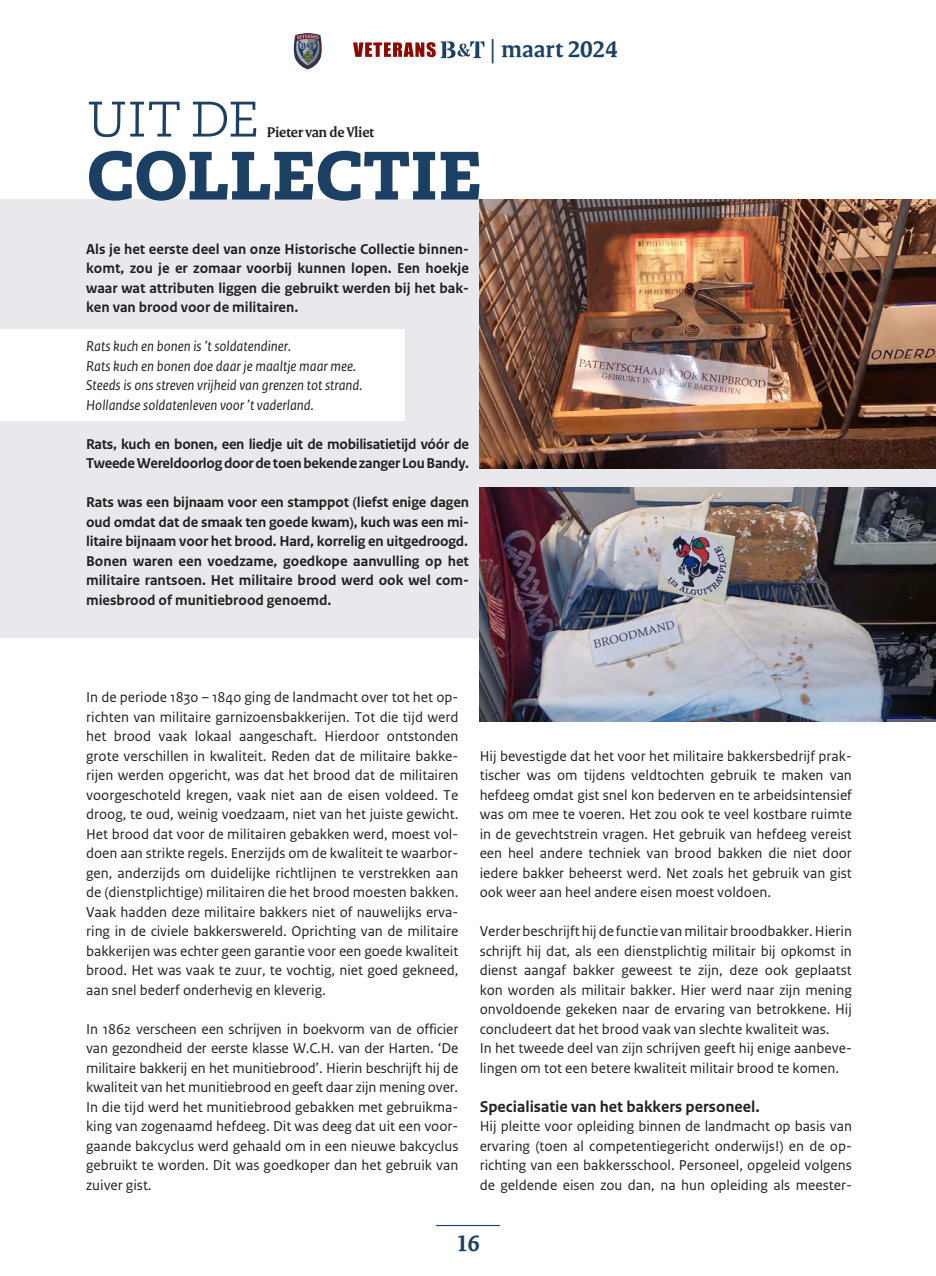
<style>
.page{position:relative;width:936px;height:1276px;background:#fff}
.page>*{position:absolute;margin:0;border:0;box-sizing:border-box;transform-origin:0 0}
.t1{font:800 87px "Caecilia LT Std";letter-spacing:-.015em;color:#1b4064}
.t2{font:300 64.05px "Caecilia LT Std";letter-spacing:-.01em;color:#1b4064}
.t3{font:700 24.3px "Rijksoverheid Serif";color:#1b4064}
.t4{font:700 24px "Rijksoverheid Serif";color:#1b4064}
.t5{font:700 16.5px "Rijksoverheid Sans Text";color:#231f20}
.t6{font:15px/19.5px "Rijksoverheid Sans Text";color:#231f20;text-align:justify}
.Paragraph_Style_1{font:700 15px/19.5px "Rijksoverheid Sans Text";letter-spacing:-.01em;color:#231f20;text-align:justify}
.Paragraph_Style_1-2{font:italic 15px "Rijksoverheid Sans Text";color:#231f20}
.Paragraph_Style_1-3{font:700 15px "Rijksoverheid Serif";letter-spacing:-.02em;color:#231f20}
</style>
<div class="page">
<div style="left:0;top:199px;width:935px;height:439px;background:#e9e9ed"></div>
<img style="left:479px;top:199px;width:456px;height:269px">
<img style="left:479px;top:487px;width:456px;height:235px">
<div style="left:0;top:329px;width:404px;height:92px;background:#fff"></div>
<svg style="left:353px;top:41px;width:131px;height:17px"></svg>
<svg style="left:294px;top:33px;width:28px;height:36px"></svg>
<hr style="left:436px;top:1225px;width:64px;height:1px;background:#1b4064">
<h3 class="t3" style="left:489px;top:35px;width:130px">| maart 2024</h3>
<p class="t2" style="left:86px;top:78px;width:176px">uitde</p>
<p class="t1" style="left:86px;top:115px;width:398px">collectie</p>
<p class="Paragraph_Style_1-3" style="left:267px;top:123px;width:109px">Pieter van de Vliet</p>
<p class="Paragraph_Style_1" style="left:86px;top:239px;width:384px">Als je het eerste deel van onze Historische Collectie binnen&shy;komt, zou je er zomaar voorbij kunnen lopen. Een hoekje waar wat attributen liggen die gebruikt werden bij het bak&shy;ken van brood voor de militairen.</p>
<p class="Paragraph_Style_1-2" style="left:86px;top:338px;width:206px">Rats kuch en bonen is ’t soldatendiner.</p>
<p class="Paragraph_Style_1-2" style="left:86px;top:357px;width:271px">Rats kuch en bonen doe daar je maaltje maar mee.</p>
<p class="Paragraph_Style_1-2" style="left:86px;top:377px;width:278px">Steeds is ons streven vrijheid van grenzen tot strand.</p>
<p class="Paragraph_Style_1-2" style="left:86px;top:396px;width:229px">Hollandse soldatenleven voor ’t vaderland.</p>
<p class="Paragraph_Style_1" style="left:86px;top:434px;width:384px">Rats, kuch en bonen, een liedje uit de mobilisatietijd vóór de<br>Tweede Wereldoorlog door de toen bekende zanger Lou Bandy.</p>
<p class="Paragraph_Style_1" style="left:86px;top:493px;width:384px">Rats was een bijnaam voor een stamppot (liefst enige dagen oud omdat dat de smaak ten goede kwam), kuch was een mi&shy;litaire bijnaam voor het brood. Hard, korrelig en uitgedroogd.</p>
<p class="Paragraph_Style_1" style="left:86px;top:551px;width:384px">Bonen waren een voedzame, goedkope aanvulling op het militaire rantsoen. Het militaire brood werd ook wel com&shy;miesbrood of munitiebrood genoemd.</p>
<p class="t6" style="left:86px;top:688px;width:374px">In de periode 1830 – 1840 ging de landmacht over tot het op&shy;richten van militaire garnizoensbakkerijen. Tot die tijd werd het brood vaak lokaal aangeschaft. Hierdoor ontstonden grote verschillen in kwaliteit. Reden dat de militaire bakke&shy;rijen werden opgericht, was dat het brood dat de militairen voorgeschoteld kregen, vaak niet aan de eisen voldeed. Te droog, te oud, weinig voedzaam, niet van het juiste gewicht.<br>Het brood dat voor de militairen gebakken werd, moest vol&shy;doen aan strikte regels. Enerzijds om de kwaliteit te waarbor&shy;gen, anderzijds om duidelijke richtlijnen te verstrekken aan de (dienstplichtige) militairen die het brood moesten bakken.<br>Vaak hadden deze militaire bakkers niet of nauwelijks erva&shy;ring in de civiele bakkerswereld. Oprichting van de militaire bakkerijen was echter geen garantie voor een goede kwaliteit brood. Het was vaak te zuur, te vochtig, niet goed gekneed, aan snel bederf onderhevig en kleverig.</p>
<p class="t6" style="left:86px;top:1019px;width:374px">In 1862 verscheen een schrijven in boekvorm van de officier van gezondheid der eerste klasse W.C.H. van der Harten. ‘De militaire bakkerij en het munitiebrood’. Hierin beschrijft hij de kwaliteit van het munitiebrood en geeft daar zijn mening over.</p>
<p class="t6" style="left:86px;top:1097px;width:374px">In die tijd werd het munitiebrood gebakken met gebruikma&shy;king van zogenaamd hefdeeg. Dit was deeg dat uit een voor&shy;gaande bakcyclus werd gehaald om in een nieuwe bakcyclus gebruikt te worden. Dit was goedkoper dan het gebruik van zuiver gist.</p>
<p class="t6" style="left:479px;top:746px;width:374px">Hij bevestigde dat het voor het militaire bakkersbedrijf prak&shy;tischer was om tijdens veldtochten gebruik te maken van hefdeeg omdat gist snel kon bederven en te arbeidsintensief was om mee te voeren. Het zou ook te veel kostbare ruimte in de gevechtstrein vragen. Het gebruik van hefdeeg vereist een heel andere techniek van brood bakken die niet door iedere bakker beheerst werd. Net zoals het gebruik van gist ook weer aan heel andere eisen moest voldoen.</p>
<p class="t6" style="left:479px;top:922px;width:374px">Verder beschrijft hij de functie van militair broodbakker. Hierin schrijft hij dat, als een dienstplichtig militair bij opkomst in dienst aangaf bakker geweest te zijn, deze ook geplaatst kon worden als militair bakker. Hier werd naar zijn mening onvoldoende gekeken naar de ervaring van betrokkene. Hij concludeert dat het brood vaak van slechte kwaliteit was.</p>
<p class="t6" style="left:479px;top:1039px;width:374px">In het tweede deel van zijn schrijven geeft hij enige aanbeve&shy;lingen om tot een betere kwaliteit militair brood te komen.</p>
<p class="t5" style="left:479px;top:1097px;width:281px">Specialisatie van het bakkers personeel.</p>
<p class="t6" style="left:479px;top:1117px;width:374px">Hij pleitte voor opleiding binnen de landmacht op basis van ervaring (toen al competentiegericht onderwijs!) en de op&shy;richting van een bakkersschool. Personeel, opgeleid volgens de geldende eisen zou dan, na hun opleiding als meester-</p>
<h3 class="t4" style="left:456px;top:1228px;width:25px">16</h3>
</div>
